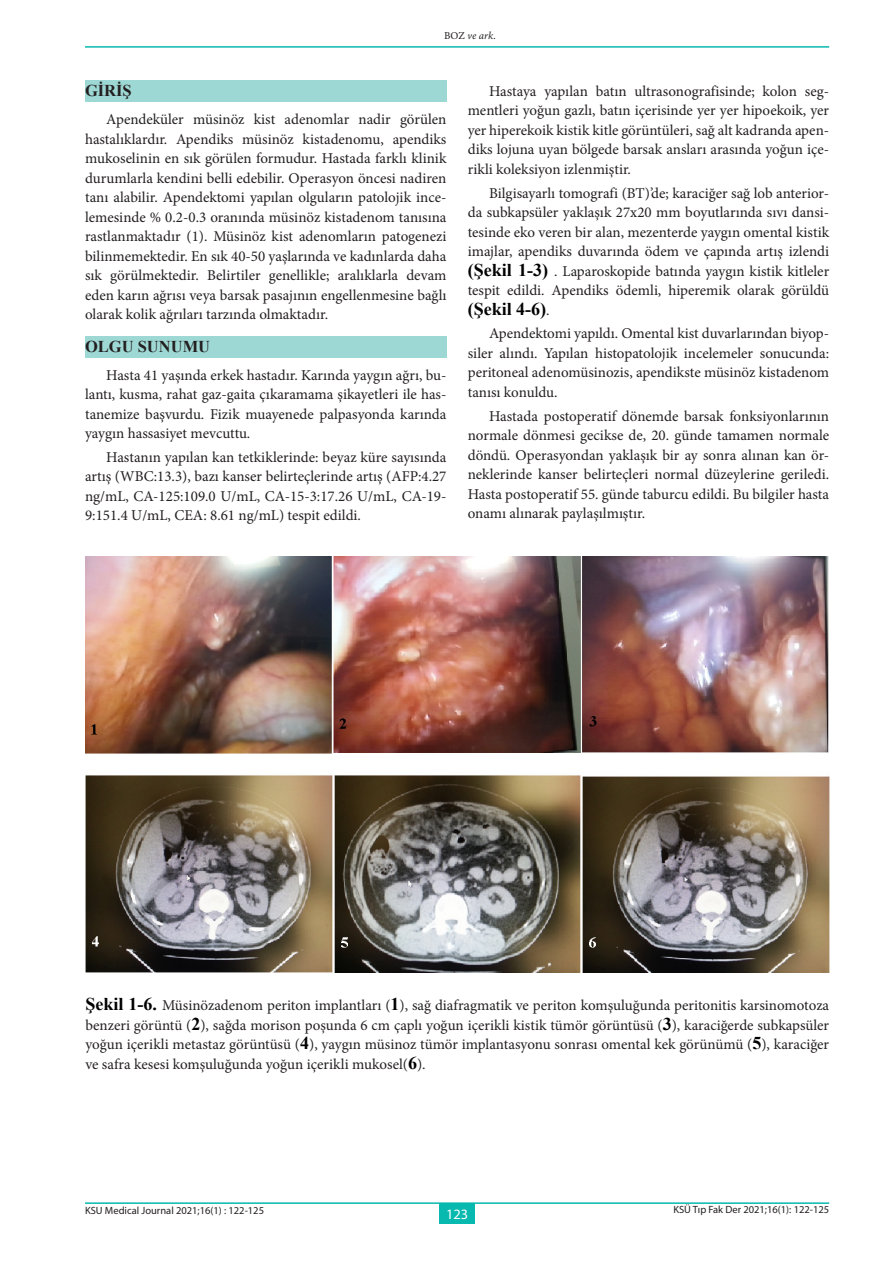
<style>
.page{position:relative;width:893px;height:1263px;background:#fff}
.page>*{position:absolute;margin:0;border:0;box-sizing:border-box;transform-origin:0 0}
.düzyazı{font:700 18px "Times New Roman";color:#000}
._1__baslık{font:700 16.5px "Times New Roman";color:#231f20}
.düzyazı-2{font:15px/19.5px "Minion Pro";color:#231f20;text-align:justify}
.t1{font:14.4px "Myriad Pro";color:#fff}
.t2{font:10.5px "Myriad Pro";color:#231f20}
.t3{font:italic 10.5px "Minion Variable Concept";color:#231f20}
.s1{font-style:normal}
.s2{font-family:"Times New Roman";font-weight:700;font-size:18px;color:#000}
.s3{font-family:"Minion Pro";font-weight:400;font-size:15px;color:#231f20}
</style>
<div class="page">
<hr style="left:85px;top:46px;width:744px;height:2px;background:#08b9af">
<hr style="left:85px;top:1202px;width:744px;height:2px;background:#08b9af">
<div style="left:440px;top:1204px;width:35px;height:19px;background:#08b9af"></div>
<div style="left:85px;top:81px;width:361px;height:21px;background:#9ed8d4"></div>
<div style="left:85px;top:336px;width:361px;height:21px;background:#9ed8d4"></div>
<img style="left:85px;top:556px;width:744px;height:417px">
<p class="t3" style="left:444px;top:29px;width:53px"><span class="s1">BOZ</span> ve ark.</p>
<p class="_1__baslık" style="left:85px;top:79px;width:48px">GİRİŞ</p>
<p class="düzyazı-2" style="left:85px;top:110px;width:363px;text-indent:21px">Apendeküler müsinöz kist adenomlar nadir görülen hastalıklardır. Apendiks müsinöz kistadenomu, apendiks mukoselinin en sık görülen formudur. Hastada farklı klinik durumlarla kendini belli edebilir. Operasyon öncesi nadiren tanı alabilir. Apendektomi yapılan olguların patolojik ince&shy;lemesinde % 0.2-0.3 oranında müsinöz kistadenom tanısına rastlanmaktadır (1). Müsinöz kist adenomların patogenezi bilinmemektedir. En sık 40-50 yaşlarında ve kadınlarda daha sık görülmektedir. Belirtiler genellikle; aralıklarla devam eden karın ağrısı veya barsak pasajının engellenmesine bağlı olarak kolik ağrıları tarzında olmaktadır.</p>
<p class="_1__baslık" style="left:85px;top:335px;width:127px">OLGU SUNUMU</p>
<p class="düzyazı-2" style="left:85px;top:365px;width:363px;text-indent:21px">Hasta 41 yaşında erkek hastadır. Karında yaygın ağrı, bu&shy;lantı, kusma, rahat gaz-gaita çıkaramama şikayetleri ile has&shy;tanemize başvurdu. Fizik muayenede palpasyonda karında yaygın hassasiyet mevcuttu.</p>
<p class="düzyazı-2" style="left:85px;top:447px;width:363px;text-indent:21px">Hastanın yapılan kan tetkiklerinde: beyaz küre sayısında artış (WBC:13.3), bazı kanser belirteçlerinde artış (AFP:4.27 ng/mL, CA-125:109.0 U/mL, CA-15-3:17.26 U/mL, CA-19- 9:151.4 U/mL, CEA: 8.61 ng/mL) tespit edildi.</p>
<p class="düzyazı-2" style="left:468px;top:81px;width:363px;text-indent:21px">Hastaya yapılan batın ultrasonografisinde; kolon seg&shy;mentleri yoğun gazlı, batın içerisinde yer yer hipoekoik, yer yer hiperekoik kistik kitle görüntüleri, sağ alt kadranda apen&shy;diks lojuna uyan bölgede barsak ansları arasında yoğun içe&shy;rikli koleksiyon izlenmiştir.</p>
<p class="düzyazı-2" style="left:468px;top:183px;width:363px;text-indent:21px">Bilgisayarlı tomografi (BT)’de; karaciğer sağ lob anterior&shy;da subkapsüler yaklaşık 27x20 mm boyutlarında sıvı dansi&shy;tesinde eko veren bir alan, mezenterde yaygın omental kistik imajlar, apendiks duvarında ödem ve çapında artış izlendi <span class="s2">(Şekil 1-3)</span> . Laparoskopide batında yaygın kistik kitleler tespit edildi. Apendiks ödemli, hiperemik olarak görüldü</p>
<p class="düzyazı" style="left:468px;top:296px;width:83px">(Şekil 4-6)<span class="s3">.</span></p>
<p class="düzyazı-2" style="left:468px;top:324px;width:363px;text-indent:21px">Apendektomi yapıldı. Omental kist duvarlarından biyop&shy;siler alındı. Yapılan histopatolojik incelemeler sonucunda: peritoneal adenomüsinozis, apendikste müsinöz kistadenom tanısı konuldu.</p>
<p class="düzyazı-2" style="left:468px;top:406px;width:363px;text-indent:21px">Hastada postoperatif dönemde barsak fonksiyonlarının normale dönmesi gecikse de, 20. günde tamamen normale döndü. Operasyondan yaklaşık bir ay sonra alınan kan ör&shy;neklerinde kanser belirteçleri normal düzeylerine geriledi.<br>Hasta postoperatif 55. günde taburcu edildi. Bu bilgiler hasta onamı alınarak paylaşılmıştır.</p>
<p class="düzyazı-2" style="left:85px;top:996px;width:745px"><span class="s2">Şekil 1-6.</span> Müsinözadenom periton implantları (<span class="s2">1</span>), sağ diafragmatik ve periton komşuluğunda peritonitis karsinomotoza benzeri görüntü (<span class="s2">2</span>), sağda morison poşunda 6 cm çaplı yoğun içerikli kistik tümör görüntüsü (<span class="s2">3</span>), karaciğerde subkapsüler yoğun içerikli metastaz görüntüsü (<span class="s2">4</span>), yaygın müsinoz tümör implantasyonu sonrası omental kek görünümü (<span class="s2">5</span>), karaciğer ve safra kesesi komşuluğunda yoğun içerikli mukosel(<span class="s2">6</span>).</p>
<p class="t2" style="left:85px;top:1203px;width:181px">KSU Medical Journal 2021;16(1) : 122-125</p>
<p class="t1" style="left:446px;top:1206px;width:24px">123</p>
<p class="t2" style="left:673px;top:1203px;width:157px">KSÜ Tıp Fak Der 2021;16(1): 122-125</p>
</div>
